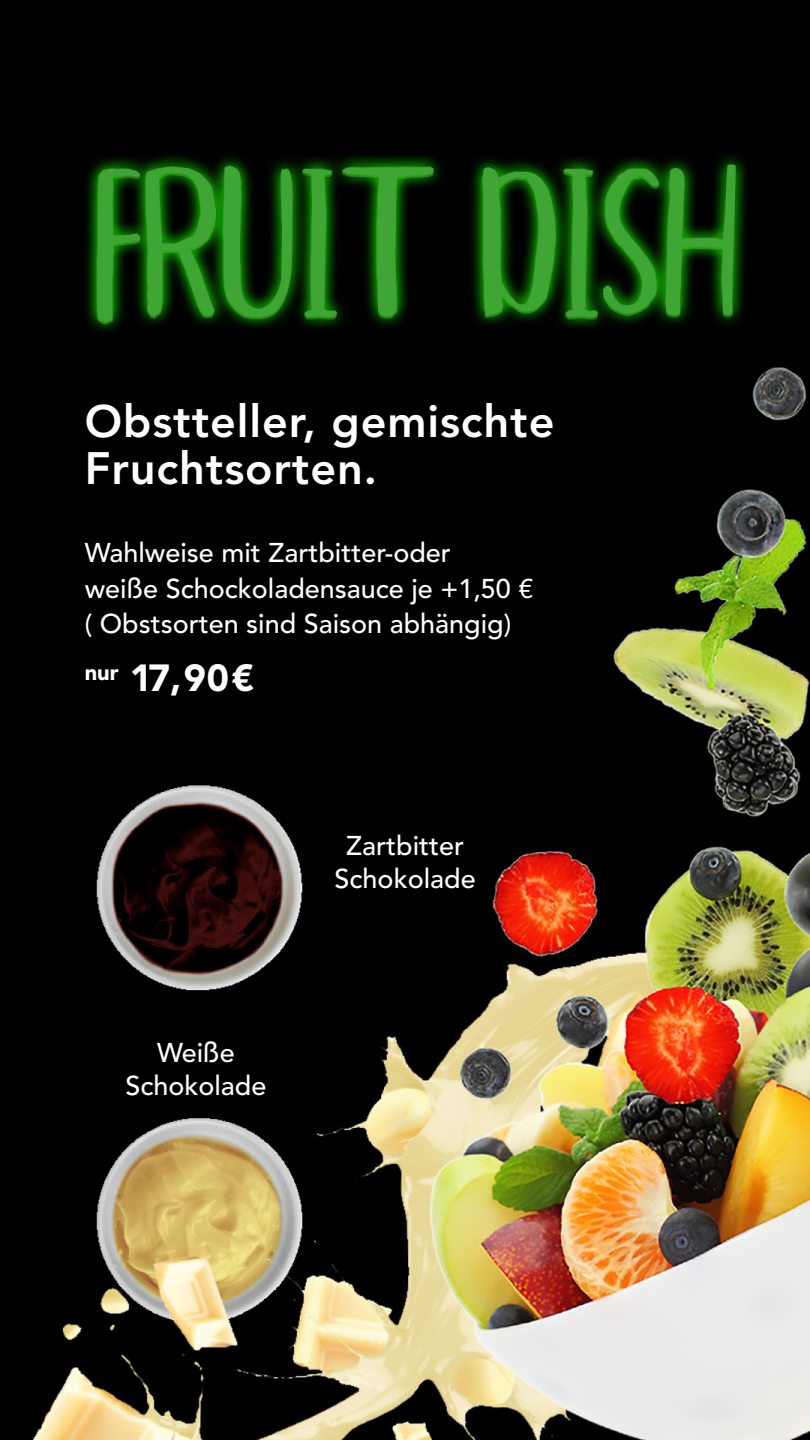
<style>
.page{position:relative;width:810px;height:1440px;background:#fff}
.page>*{position:absolute;margin:0;border:0;box-sizing:border-box;transform-origin:0 0}
.t1{font:800 45px/47.7px "Avenir LT Std";letter-spacing:.02em;color:#fff}
.t2{font:900 37.5px "Avenir LT Std";color:#fff}
.t3{font:500 27px/32.4px "Avenir LT Std";color:#fff;text-align:center}
</style>
<div class="page">
<img style="left:0;top:0;width:810px;height:1440px">
<h1 class="t1" style="left:85px;top:397px;width:471px">Obstteller, gemischte<br>Fruchtsorten.</h1>
<p class="t3" style="left:85px;top:535px;width:450px;line-height:35.7px;text-align:left">Wahlweise mit Zartbitter-oder<br>weiße Schockoladensauce je +1,50 € ( Obstsorten sind Saison abhängig)</p>
<h2 class="t2" style="left:85px;top:656px;width:171px"><sup>nur</sup> 17,90€</h2>
<p class="t3" style="left:125px;top:1037px;width:143px">Weiße<br>Schokolade</p>
<p class="t3" style="left:335px;top:830px;width:143px">Zartbitter<br>Schokolade</p>
</div>
